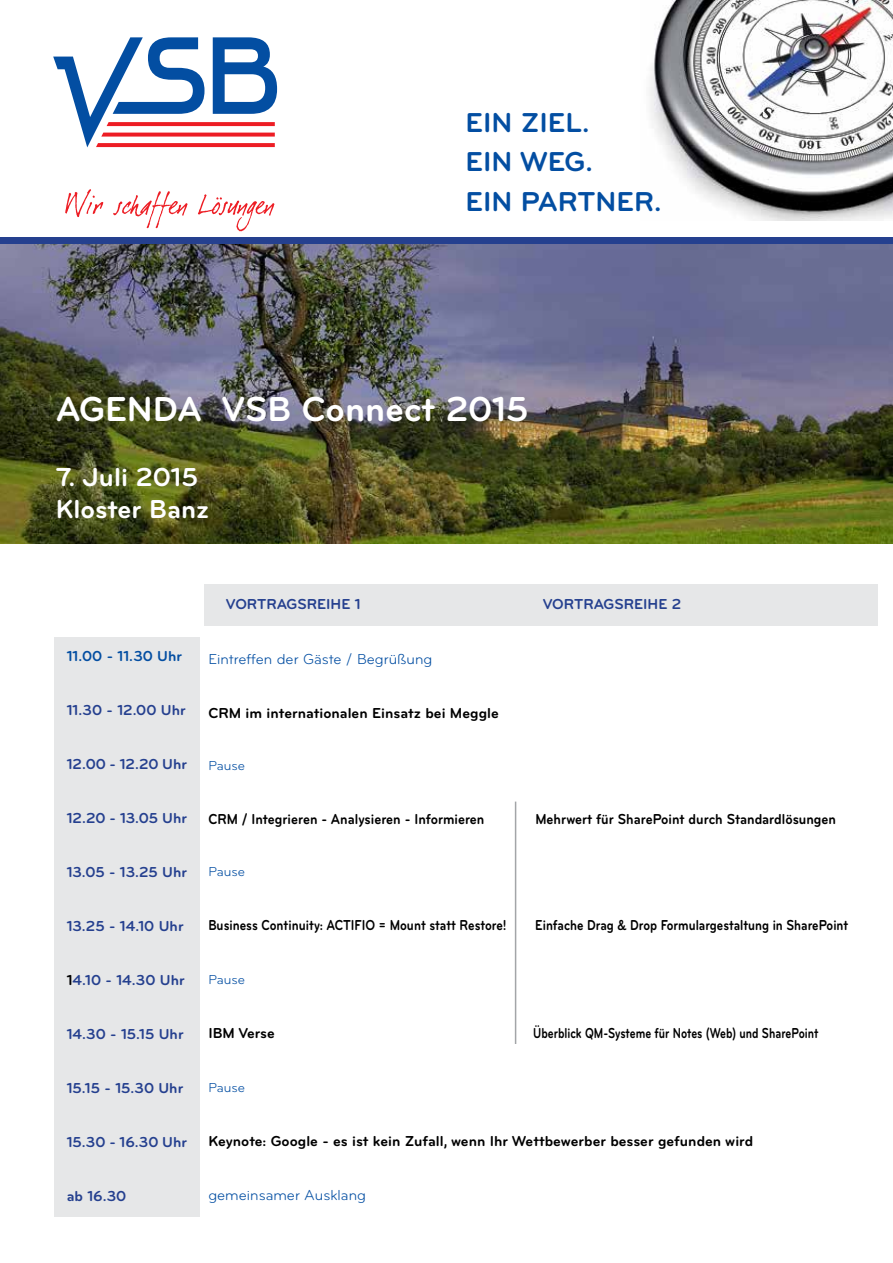
<style>
.page{position:relative;width:893px;height:1263px;background:#fff}
.page>*{position:absolute;margin:0;border:0;box-sizing:border-box;transform-origin:0 0}
.t1{font:700 36px "Bryant LG";color:#fff}
.t2{font:700 28.35px/39.8px "Bryant LG";color:#034ea2}
.t3{font:700 27px/32.4px "Bryant LG";color:#fff}
.t4{font:700 15px "Bryant LG";color:#25408f}
.t5{font:700 15px "Bryant LG";color:#000}
.t6{font:700 15px "Bryant LG";color:#000;scale:.9 1}
.t7{font:15px "Bryant LG";color:#034ea2}
.t8{font:700 15px "Bryant LG";color:#000;scale:.83 1}
.t9{font:700 15px "Bryant LG";color:#000;scale:.84 1}
.t10{font:700 15px "Bryant LG";color:#000;scale:.76 1}
.t11{font:700 15px "Bryant LG";color:#034ea2}
.t12{font:13.5px "Bryant LG";color:#034ea2}
.s1{color:#000}
</style>
<div class="page">
<img style="left:0;top:243px;width:893px;height:300px">
<svg style="left:65px;top:189px;width:38px;height:28px"></svg>
<svg style="left:113px;top:191px;width:75px;height:37px"></svg>
<svg style="left:198px;top:194px;width:76px;height:37px"></svg>
<svg style="left:53px;top:37px;width:224px;height:110px"></svg>
<div style="left:0;top:238px;width:892px;height:6px;background:#25408f"></div>
<img style="left:649px;top:0;width:244px;height:221px">
<hr style="left:515px;top:801px;width:1px;height:243px;background:#a3a5a8">
<div style="left:54px;top:637px;width:146px;height:579px;background:#e6e7e8"></div>
<div style="left:204px;top:585px;width:673px;height:41px;background:#e6e7e8"></div>
<h2 class="t2" style="left:466px;top:102px;width:197px">EIN ZIEL.<br>EIN WEG.<br>EIN PARTNER.</h2>
<h1 class="t1" style="left:56px;top:386px;width:475px">AGENDA VSB Connect 2015</h1>
<h3 class="t3" style="left:56px;top:460px;width:155px">7. Juli 2015<br>Kloster Banz</h3>
<p class="t4" style="left:226px;top:594px;width:136px">VORTRAGSREIHE 1</p>
<p class="t4" style="left:543px;top:594px;width:140px">VORTRAGSREIHE 2</p>
<p class="t11" style="left:67px;top:646px;width:117px">11.00 - 11.30 Uhr</p>
<p class="t7" style="left:208px;top:650px;width:226px">Eintreffen der Gäste / Begrüßung</p>
<p class="t4" style="left:67px;top:700px;width:120px">11.30 - 12.00 Uhr</p>
<p class="t5" style="left:208px;top:704px;width:292px">CRM im internationalen Einsatz bei Meggle</p>
<p class="t4" style="left:67px;top:754px;width:122px">12.00 - 12.20 Uhr</p>
<p class="t12" style="left:208px;top:758px;width:38px">Pause</p>
<p class="t4" style="left:67px;top:808px;width:122px">12.20 - 13.05 Uhr</p>
<p class="t6" style="left:208px;top:810px;width:308px">CRM / Integrieren - Analysieren - Informieren</p>
<p class="t6" style="left:535px;top:810px;width:336px">Mehrwert für SharePoint durch Standardlösungen</p>
<p class="t4" style="left:67px;top:862px;width:122px">13.05 - 13.25 Uhr</p>
<p class="t12" style="left:208px;top:864px;width:38px">Pause</p>
<p class="t4" style="left:67px;top:916px;width:118px">13.25 - 14.10 Uhr</p>
<p class="t9" style="left:208px;top:916px;width:357px">Business Continuity: ACTIFIO = Mount statt Restore!</p>
<p class="t8" style="left:535px;top:916px;width:378px">Einfache Drag &amp; Drop Formulargestaltung in SharePoint</p>
<p class="t4" style="left:67px;top:970px;width:119px"><span class="s1">1</span>4.10 - 14.30 Uhr</p>
<p class="t12" style="left:208px;top:972px;width:38px">Pause</p>
<p class="t4" style="left:67px;top:1024px;width:118px">14.30 - 15.15 Uhr</p>
<p class="t5" style="left:208px;top:1024px;width:68px">IBM Verse</p>
<p class="t10" style="left:533px;top:1024px;width:377px">Überblick QM-Systeme für Notes (Web) und SharePoint</p>
<p class="t4" style="left:67px;top:1078px;width:118px">15.15 - 15.30 Uhr</p>
<p class="t12" style="left:208px;top:1080px;width:38px">Pause</p>
<p class="t4" style="left:67px;top:1132px;width:122px">15.30 - 16.30 Uhr</p>
<p class="t5" style="left:208px;top:1132px;width:546px">Keynote: Google - es ist kein Zufall, wenn Ihr Wettbewerber besser gefunden wird</p>
<p class="t4" style="left:67px;top:1186px;width:61px">ab 16.30</p>
<p class="t7" style="left:208px;top:1186px;width:159px">gemeinsamer Ausklang</p>
</div>
